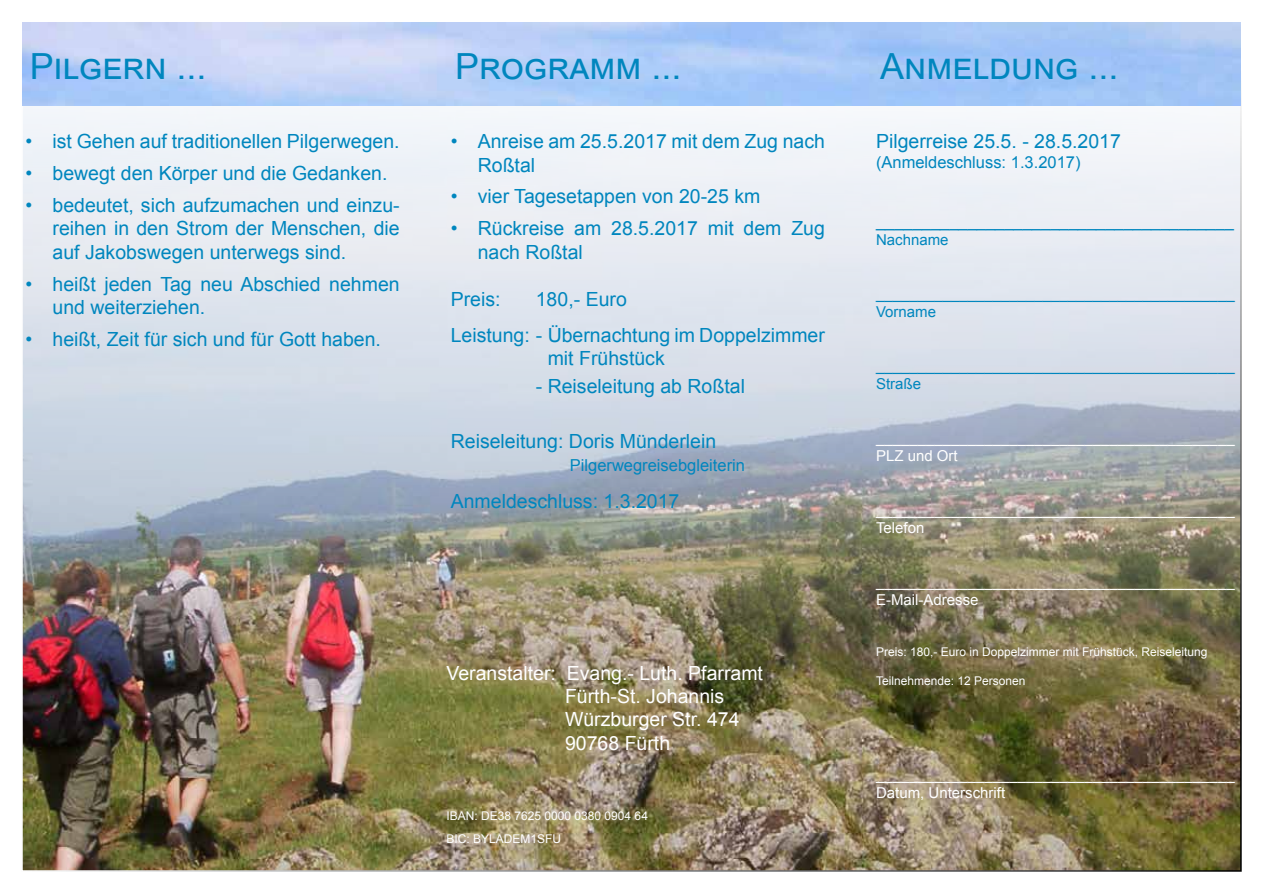
<style>
.page{position:relative;width:1263px;height:893px;background:#fff}
.page>*{position:absolute;margin:0;border:0;box-sizing:border-box;transform-origin:0 0}
.t1{font:36px "Arial";color:#0086be}
.t2{font:19.5px/23.4px "Arial";color:#0086be}
.t3{font:19.5px/23.4px "Arial";color:#fff}
.t4{font:16.5px "Arial";color:#0086be}
.t5{font:15px/18px "Arial";color:#fff}
.t6{font:15px/18px "Arial";color:#0086be}
.t7{font:12px/23.4px "Arial";color:#fff}
</style>
<div class="page">
<img style="left:24px;top:106px;width:1215px;height:763px">
<h1 class="t1" style="left:30px;top:42px;width:178px">Pilgern ...</h1>
<h1 class="t1" style="left:455px;top:42px;width:228px">Programm ...</h1>
<h1 class="t1" style="left:880px;top:42px;width:240px">Anmeldung ...</h1>
<p class="t2" style="left:26px;top:129px;width:376px">• ist Gehen auf traditionellen Pilgerwegen.</p>
<p class="t2" style="left:26px;top:161px;width:363px">• bewegt den Körper und die Gedanken.</p>
<p class="t2" style="left:53px;top:193px;width:349px;text-align:justify;text-indent:-27px">• bedeutet, sich aufzumachen und einzu&shy;reihen in den Strom der Menschen, die auf Jakobswegen unterwegs sind.</p>
<p class="t2" style="left:53px;top:272px;width:349px;text-indent:-27px">• heißt jeden Tag neu Abschied nehmen und weiterziehen.</p>
<p class="t2" style="left:26px;top:327px;width:357px">• heißt, Zeit für sich und für Gott haben.</p>
<p class="t2" style="left:478px;top:129px;width:349px;text-indent:-27px">• Anreise am 25.5.2017 mit dem Zug nach<br>Roßtal</p>
<p class="t2" style="left:451px;top:185px;width:311px">• vier Tagesetappen von 20-25 km</p>
<p class="t2" style="left:478px;top:217px;width:349px;text-indent:-27px">• Rückreise am 28.5.2017 mit dem Zug nach Roßtal</p>
<p class="t2" style="left:451px;top:287px;width:51px">Preis:</p>
<p class="t2" style="left:451px;top:280px;width:376px;line-height:36.2px;text-indent:85px">180,- Euro<br>Leistung: - Übernachtung im Doppelzimmer</p>
<p class="t2" style="left:548px;top:346px;width:119px">mit Frühstück</p>
<p class="t2" style="left:536px;top:374px;width:211px">- Reiseleitung ab Roßtal</p>
<p class="t2" style="left:451px;top:429px;width:267px">Reiseleitung: Doris Münderlein</p>
<p class="t4" style="left:570px;top:454px;width:177px">Pilgerwegreisebgleiterin</p>
<p class="t2" style="left:451px;top:489px;width:230px">Anmeldeschluss: 1.3.2017</p>
<p class="t3" style="left:565px;top:661px;width:199px;text-indent:-119px">Veranstalter: Evang.- Luth. Pfarramt<br>Fürth-St. Johannis<br>Würzburger Str. 474<br>90768 Fürth</p>
<p class="t7" style="left:446px;top:804px;width:203px">IBAN: DE38 7625 0000 0380 0904 64<br>BIC: BYLADEM1SFU</p>
<p class="t2" style="left:876px;top:129px;width:246px">Pilgerreise 25.5. - 28.5.2017</p>
<p class="t4" style="left:876px;top:151px;width:206px">(Anmeldeschluss: 1.3.2017)</p>
<p class="t4" style="left:876px;top:210px;width:359px">_______________________________________</p>
<p class="t6" style="left:876px;top:231px;width:74px">Nachname</p>
<p class="t6" style="left:876px;top:285px;width:360px">___________________________________________<br>Vorname</p>
<p class="t6" style="left:876px;top:357px;width:360px">___________________________________________<br>Straße</p>
<p class="t5" style="left:876px;top:429px;width:360px">___________________________________________<br>PLZ und Ort</p>
<p class="t5" style="left:876px;top:501px;width:360px">___________________________________________<br>Telefon</p>
<p class="t5" style="left:876px;top:573px;width:360px">___________________________________________<br>E-Mail-Adresse</p>
<p class="t7" style="left:876px;top:640px;width:333px">Preis: 180,- Euro in Doppelzimmer mit Frühstück, Reiseleitung</p>
<p class="t7" style="left:876px;top:669px;width:151px">Teilnehmende: 12 Personen</p>
<p class="t5" style="left:876px;top:765px;width:360px">___________________________________________<br>Datum, Unterschrift</p>
</div>
